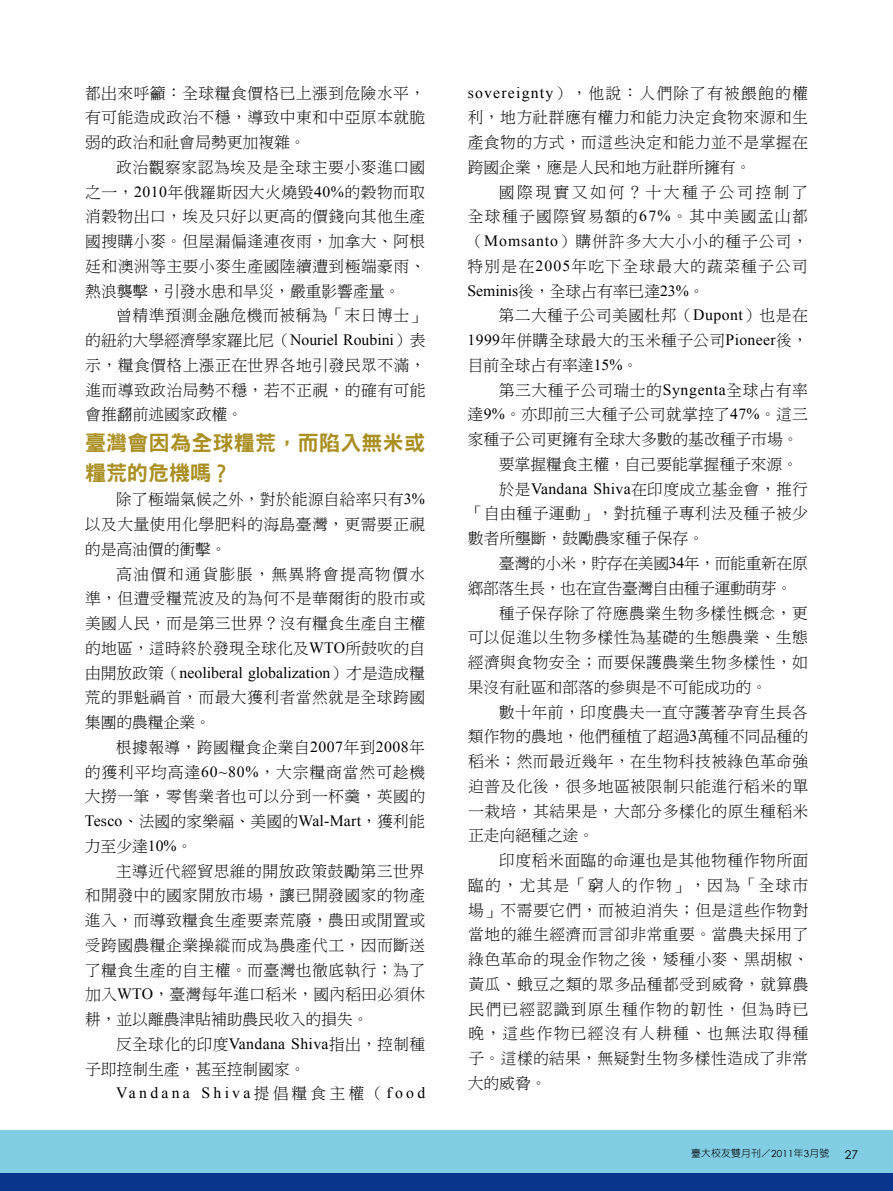
<style>
.page{position:relative;width:893px;height:1191px;background:#fff}
.page>*{position:absolute;margin:0;border:0;box-sizing:border-box;transform-origin:0 0}
.t1{font:21px/30px "DFN Hei XB HK BF";letter-spacing:.015em;color:#aa8f22}
.t2{font:15.75px/24.8px "DF Ming Lt HKP BF";letter-spacing:.03em;color:#000;text-align:justify}
.t3{font:15.75px/24.8px "DF Ming Lt HKP BF";color:#000}
.t4{font:15.75px "DF Ming Lt HKP BF";letter-spacing:.085em;color:#000}
.t5{font:15.75px "DF Ming Lt HKP BF";letter-spacing:-.02em;color:#000}
.t6{font:15.75px "Times New Roman";color:#000}
.t7{font:15.75px/24.8px "DF Ming Lt HKP BF";letter-spacing:.075em;color:#000}
.t8{font:15.75px/24.8px "DF Ming Lt HKP BF";letter-spacing:.165em;color:#000}
.t9{font:15.75px "Times New Roman";letter-spacing:.205em;color:#000}
.t10{font:15.75px "DF Ming Lt HKP BF";letter-spacing:.005em;color:#000}
.t11{font:12px "Century Gothic";color:#000}
.t12{font:9.75px "DF Yuan Lt HKP BF";letter-spacing:.025em;color:#000}
.s1{font-family:"Times New Roman"}
.s2{font-family:"DF Ming Lt HKP BF"}
.s3{font-family:"Century Gothic"}
</style>
<div class="page">
<div style="left:0;top:1130px;width:893px;height:59px;background:#81cde4"></div>
<div style="left:0;top:1174px;width:893px;height:17px;background:#08348b"></div>
<p class="t2" style="left:85px;top:81px;width:342px">都出來呼籲：全球糧食價格已上漲到危險水平，有可能造成政治不穩，導致中東和中亞原本就脆弱的政治和社會局勢更加複雜。</p>
<p class="t2" style="left:85px;top:156px;width:342px;text-indent:31px">政治觀察家認為埃及是全球主要小麥進口國之一，</p>
<p class="t2" style="left:85px;top:180px;width:342px;text-indent:82px">年俄羅斯因大火燒毀✔ <span class="s1">%</span>的穀物而取消穀物出口，埃及只好以更高的價錢向其他生產國搜購小麥。但屋漏偏逢連夜雨，加拿大、阿根廷和澳洲等主要小麥生產國陸續遭到極端豪雨、熱浪襲擊，引發水患和旱災，嚴重影響產量。</p>
<p class="t2" style="left:85px;top:304px;width:342px;text-indent:31px">曾精準預測金融危機而被稱為「末日博士」的紐約大學經濟學家羅比尼（<span class="s1">Nouriel Roubini</span>）表示，糧食價格上漲正在世界各地引發民眾不滿，進而導致政治局勢不穩，若不正視，的確有可能會推翻前述國家政權。</p>
<h1 class="t1" style="left:85px;top:427px;width:342px">臺灣會因為全球糧荒，而陷入無米或糧荒的危機嗎？</h1>
<p class="t2" style="left:85px;top:488px;width:342px;text-indent:31px">除了極端氣候之外，對於能源自給率只有✓<span class="s1">%</span>以及大量使用化學肥料的海島臺灣，更需要正視的是高油價的衝擊。</p>
<p class="t2" style="left:85px;top:562px;width:342px;text-indent:31px">高油價和通貨膨脹，無異將會提高物價水準，但遭受糧荒波及的為何不是華爾街的股市或美國人民，而是第三世界？沒有糧食生產自主權的地區，這時終於發現全球化及<span class="s1">WTO</span>所鼓吹的自</p>
<p class="t6" style="left:85px;top:662px;width:342px"><span class="s2">由開放政策（</span>neoliberal globalization<span class="s2">）才是造成糧</span></p>
<p class="t2" style="left:85px;top:686px;width:342px">荒的罪魁禍首，而最大獲利者當然就是全球跨國</p>
<p class="t3" style="left:85px;top:711px;width:127px">集團的農糧企業。</p>
<p class="t2" style="left:116px;top:735px;width:195px">根據報導，跨國糧食企業自</p>
<p class="t2" style="left:344px;top:735px;width:33px">年到</p>
<p class="t2" style="left:85px;top:735px;width:342px;text-indent:324px">年的獲利平均高達 <span class="s1">~ %</span>，大宗糧商當然可趁機大撈一筆，零售業者也可以分到一杯羹，英國的<span class="s1">Tesco</span>、法國的家樂福、美國的<span class="s1">Wal-Mart</span>，獲利能力至少達 <span class="s1">%</span>。</p>
<p class="t2" style="left:85px;top:859px;width:342px;text-indent:31px">主導近代經貿思維的開放政策鼓勵第三世界和開發中的國家開放市場，讓已開發國家的物產進入，而導致糧食生產要素荒廢，農田或閒置或受跨國農糧企業操縱而成為農產代工，因而斷送了糧食生產的自主權。而臺灣也徹底執行；為了加入<span class="s1">WTO</span>，臺灣每年進口稻米，國內稻田必須休耕，並以離農津貼補助農民收入的損失。</p>
<p class="t3" style="left:85px;top:1032px;width:342px;text-indent:31px">反全球化的印度<span class="s1">Vandana Shiva</span>指出，控制種子即控制生產，甚至控制國家。</p>
<p class="t9" style="left:116px;top:1082px;width:311px">Vandana Shiva<span class="s2">提倡糧食主權（</span>food</p>
<p class="t2" style="left:468px;top:81px;width:342px"><span class="s1">sovereignty</span>），他說：人們除了有被餵飽的權利，地方社群應有權力和能力決定食物來源和生產食物的方式，而這些決定和能力並不是掌握在跨國企業，應是人民和地方社群所擁有。</p>
<p class="t8" style="left:468px;top:180px;width:342px;text-indent:31px">國際現實又如何？十大種子公司控制了全球種子國際貿易額的</p>
<p class="t2" style="left:468px;top:205px;width:342px;text-indent:190px"><span class="s1">%</span>。其中美國孟山都（<span class="s1">Momsanto</span>）購併許多大大小小的種子公司，特別是在</p>
<p class="t7" style="left:468px;top:254px;width:342px;text-indent:104px">年吃下全球最大的蔬菜種子公司<br><span class="s1">Seminis</span>後，全球占有率已達 ✓<span class="s1">%</span>。</p>
<p class="t2" style="left:499px;top:304px;width:311px">第二大種子公司美國杜邦（<span class="s1">Dupont</span>）也是在</p>
<p class="t2" style="left:500px;top:329px;width:309px">年併購全球最大的玉米種子公司<span class="s1">Pioneer</span>後，</p>
<p class="t3" style="left:468px;top:353px;width:172px">目前全球占有率達 <span class="s1">%</span>。</p>
<p class="t2" style="left:499px;top:378px;width:311px">第三大種子公司瑞士的<span class="s1">Syngenta</span>全球占有率</p>
<p class="t2" style="left:468px;top:403px;width:342px">達 <span class="s1">%</span>。亦即前三大種子公司就掌控了✔ <span class="s1">%</span>。這三</p>
<p class="t3" style="left:468px;top:428px;width:332px">家種子公司更擁有全球大多數的基改種子市場。</p>
<p class="t3" style="left:499px;top:452px;width:301px">要掌握糧食主權，自己要能掌握種子來源。</p>
<p class="t2" style="left:499px;top:477px;width:311px">於是<span class="s1">Vandana Shiva</span>在印度成立基金會，推行</p>
<p class="t2" style="left:468px;top:502px;width:342px">「自由種子運動」，對抗種子專利法及種子被少</p>
<p class="t3" style="left:468px;top:527px;width:238px">數者所壟斷，鼓勵農家種子保存。</p>
<p class="t5" style="left:499px;top:555px;width:310px">臺灣的小米，貯存在美國✓✔年，而能重新在原</p>
<p class="t5" style="left:468px;top:580px;width:326px">鄉部落生長，也在宣告臺灣自由種子運動萌芽。</p>
<p class="t2" style="left:499px;top:601px;width:311px">種子保存除了符應農業生物多樣性概念，更</p>
<p class="t2" style="left:468px;top:626px;width:342px">可以促進以生物多樣性為基礎的生態農業、生態</p>
<p class="t2" style="left:468px;top:651px;width:342px">經濟與食物安全；而要保護農業生物多樣性，如</p>
<p class="t3" style="left:468px;top:675px;width:301px">果沒有社區和部落的參與是不可能成功的。</p>
<p class="t2" style="left:499px;top:700px;width:311px">數十年前，印度農夫一直守護著孕育生長各</p>
<p class="t10" style="left:468px;top:728px;width:342px">類作物的農地，他們種植了超過✓萬種不同品種的</p>
<p class="t2" style="left:468px;top:749px;width:342px">稻米；然而最近幾年，在生物科技被綠色革命強</p>
<p class="t2" style="left:468px;top:774px;width:342px">迫普及化後，很多地區被限制只能進行稻米的單</p>
<p class="t2" style="left:468px;top:799px;width:342px">一栽培，其結果是，大部分多樣化的原生種稻米</p>
<p class="t3" style="left:468px;top:824px;width:127px">正走向絕種之途。</p>
<p class="t2" style="left:499px;top:848px;width:311px">印度稻米面臨的命運也是其他物種作物所面</p>
<p class="t4" style="left:468px;top:877px;width:342px">臨的，尤其是「窮人的作物」，因為「全球市</p>
<p class="t2" style="left:468px;top:898px;width:342px">場」不需要它們，而被迫消失；但是這些作物對</p>
<p class="t2" style="left:468px;top:923px;width:342px">當地的維生經濟而言卻非常重要。當農夫採用了</p>
<p class="t2" style="left:468px;top:947px;width:342px">綠色革命的現金作物之後，矮種小麥、黑胡椒、</p>
<p class="t2" style="left:468px;top:972px;width:342px">黃瓜、蛾豆之類的眾多品種都受到威脅，就算農</p>
<p class="t4" style="left:468px;top:1001px;width:342px">民們已經認識到原生種作物的韌性，但為時已</p>
<p class="t4" style="left:468px;top:1025px;width:342px">晚，這些作物已經沒有人耕種、也無法取得種</p>
<p class="t2" style="left:468px;top:1047px;width:341px">子。這樣的結果，無疑對生物多樣性造成了非常</p>
<p class="t2" style="left:468px;top:1071px;width:80px">大的威脅。</p>
<p class="t12" style="left:691px;top:1148px;width:139px">臺大校友雙月刊／<span class="s3">2011</span>年<span class="s3">3</span>月號</p>
<p class="t11" style="left:845px;top:1146px;width:15px">27</p>
</div>
